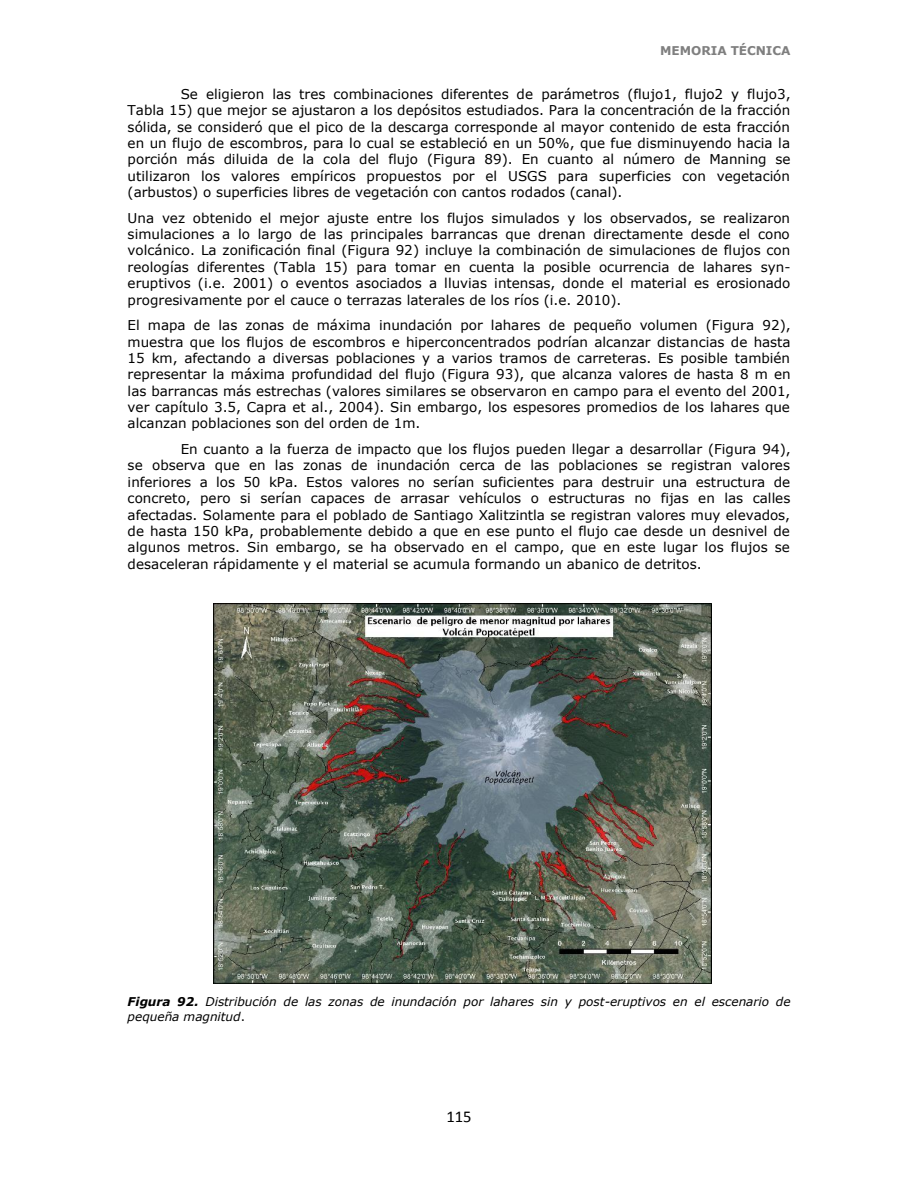
<style>
.page{position:relative;width:918px;height:1188px;background:#fff}
.page>*{position:absolute;margin:0;border:0;box-sizing:border-box;transform-origin:0 0}
.t1{font:16.5px "Calibri";color:#000}
.t2{font:13.5px/16.4px "Verdana";color:#000;text-align:justify}
.t3{font:italic 12px/14.5px "Verdana";letter-spacing:-.005em;color:#000}
.t4{font:700 12px "Verdana";color:#7f7f7f}
.s1{font-weight:700}
.s2{font-style:normal}
</style>
<div class="page">
<img style="left:213px;top:604px;width:499px;height:379px">
<p class="t4" style="left:660px;top:43px;width:132px">MEMORIA TÉCNICA</p>
<p class="t2" style="left:128px;top:85px;width:664px;text-indent:53px">Se eligieron las tres combinaciones diferentes de parámetros (flujo1, flujo2 y flujo3, Tabla 15) que mejor se ajustaron a los depósitos estudiados. Para la concentración de la fracción sólida, se consideró que el pico de la descarga corresponde al mayor contenido de esta fracción en un flujo de escombros, para lo cual se estableció en un 50%, que fue disminuyendo hacia la porción más diluida de la cola del flujo (Figura 89). En cuanto al número de Manning se utilizaron los valores empíricos propuestos por el USGS para superficies con vegetación (arbustos) o superficies libres de vegetación con cantos rodados (canal).</p>
<p class="t2" style="left:128px;top:209px;width:665px">Una vez obtenido el mejor ajuste entre los flujos simulados y los observados, se realizaron simulaciones a lo largo de las principales barrancas que drenan directamente desde el cono volcánico. La zonificación final (Figura 92) incluye la combinación de simulaciones de flujos con reologías diferentes (Tabla 15) para tomar en cuenta la posible ocurrencia de lahares syn&shy;eruptivos (i.e. 2001) o eventos asociados a lluvias intensas, donde el material es erosionado progresivamente por el cauce o terrazas laterales de los ríos (i.e. 2010).</p>
<p class="t2" style="left:128px;top:316px;width:665px">El mapa de las zonas de máxima inundación por lahares de pequeño volumen (Figura 92), muestra que los flujos de escombros e hiperconcentrados podrían alcanzar distancias de hasta 15 km, afectando a diversas poblaciones y a varios tramos de carreteras. Es posible también representar la máxima profundidad del flujo (Figura 93), que alcanza valores de hasta 8 m en las barrancas más estrechas (valores similares se observaron en campo para el evento del 2001, ver capítulo 3.5, Capra et al., 2004). Sin embargo, los espesores promedios de los lahares que alcanzan poblaciones son del orden de 1m.</p>
<p class="t2" style="left:128px;top:440px;width:665px;text-indent:53px">En cuanto a la fuerza de impacto que los flujos pueden llegar a desarrollar (Figura 94), se observa que en las zonas de inundación cerca de las poblaciones se registran valores inferiores a los 50 kPa. Estos valores no serían suficientes para destruir una estructura de concreto, pero si serían capaces de arrasar vehículos o estructuras no fijas en las calles afectadas. Solamente para el poblado de Santiago Xalitzintla se registran valores muy elevados, de hasta 150 kPa, probablemente debido a que en ese punto el flujo cae desde un desnivel de algunos metros. Sin embargo, se ha observado en el campo, que en este lugar los flujos se desaceleran rápidamente y el material se acumula formando un abanico de detritos.</p>
<p class="t3" style="left:128px;top:994px;width:664px"><span class="s1">Figura 92.</span> Distribución de las zonas de inundación por lahares sin y post-eruptivos en el escenario de pequeña magnitud<span class="s2">.</span></p>
<p class="t1" style="left:446px;top:1106px;width:27px">115</p>
</div>
